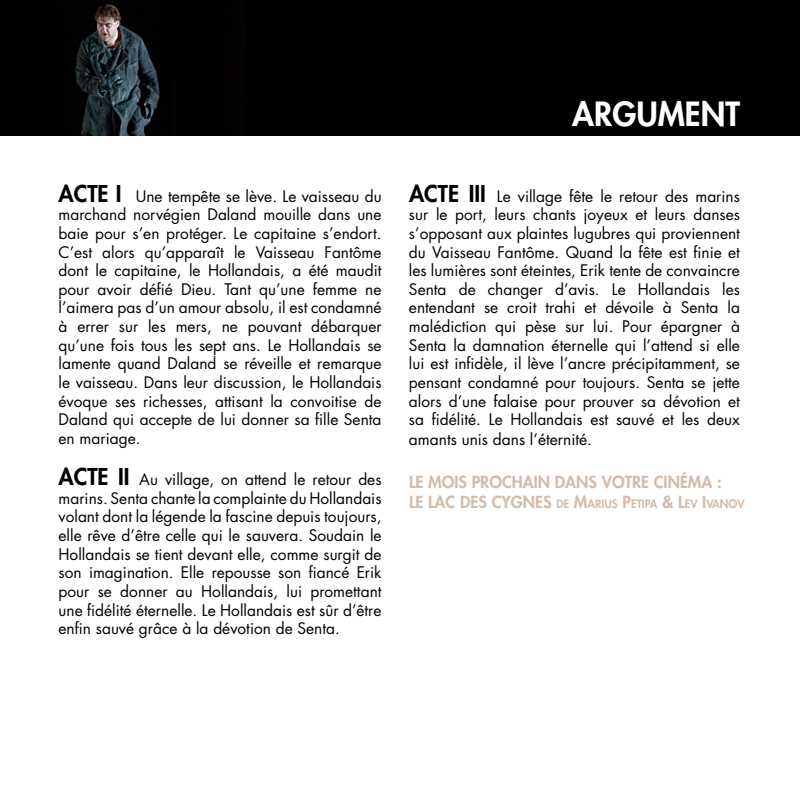
<style>
.page{position:relative;width:800px;height:800px;background:#fff}
.page>*{position:absolute;margin:0;border:0;box-sizing:border-box;transform-origin:0 0}
.t1{font:800 32.4px "Futura Std";color:#fff}
.t2{font:800 16.4px "Futura Std";color:#d2bcad}
.t3{font:15.6px/18.8px "Futura Std";color:#000;text-align:justify}
.t4{font:800 11.2px "Futura Std";color:#d2bcad}
.s1{font-weight:800;font-size:22.4px}
.s2{font-size:16.4px}
</style>
<div class="page">
<div style="left:0;top:0;width:800px;height:136px;background:#000"></div>
<img style="left:75px;top:3px;width:85px;height:133px">
<p class="t1" style="left:572px;top:93px;width:169px">ARGUMENT</p>
<p class="t3" style="left:59px;top:187px;width:325px"><span class="s1">ACTE I</span> Une tempête se lève. Le vaisseau du marchand norvégien Daland mouille dans une baie pour s’en protéger. Le capitaine s’endort.<br>C’est alors qu’apparaît le Vaisseau Fantôme dont le capitaine, le Hollandais, a été maudit pour avoir défié Dieu. Tant qu’une femme ne l’aimera pas d’un amour absolu, il est condamné à errer sur les mers, ne pouvant débarquer qu’une fois tous les sept ans. Le Hollandais se lamente quand Daland se réveille et remarque le vaisseau. Dans leur discussion, le Hollandais évoque ses richesses, attisant la convoitise de Daland qui accepte de lui donner sa fille Senta en mariage.</p>
<p class="t3" style="left:409px;top:187px;width:333px"><span class="s1">ACTE III</span> Le village fête le retour des marins sur le port, leurs chants joyeux et leurs danses s’opposant aux plaintes lugubres qui proviennent du Vaisseau Fantôme. Quand la fête est finie et les lumières sont éteintes, Erik tente de convaincre Senta de changer d’avis. Le Hollandais les entendant se croit trahi et dévoile à Senta la malédiction qui pèse sur lui. Pour épargner à Senta la damnation éternelle qui l’attend si elle lui est infidèle, il lève l’ancre précipitamment, se pensant condamné pour toujours. Senta se jette alors d’une falaise pour prouver sa dévotion et sa fidélité. Le Hollandais est sauvé et les deux amants unis dans l’éternité.</p>
<p class="t3" style="left:59px;top:470px;width:325px"><span class="s1">ACTE II</span> Au village, on attend le retour des marins. Senta chante la complainte du Hollandais volant dont la légende la fascine depuis toujours, elle rêve d’être celle qui le sauvera. Soudain le Hollandais se tient devant elle, comme surgit de son imagination. Elle repousse son fiancé Erik pour se donner au Hollandais, lui promettant une fidélité éternelle. Le Hollandais est sûr d’être enfin sauvé grâce à la dévotion de Senta.</p>
<p class="t2" style="left:409px;top:472px;width:314px">LE MOIS PROCHAIN DANS VOTRE CINÉMA :</p>
<p class="t4" style="left:409px;top:496px;width:337px"><span class="s2">LE LAC DES CYGNES</span> DE <span class="s2">M</span>ARIUS <span class="s2">P</span>ETIPA <span class="s2">&amp; L</span>EV <span class="s2">I</span>VANOV</p>
</div>
